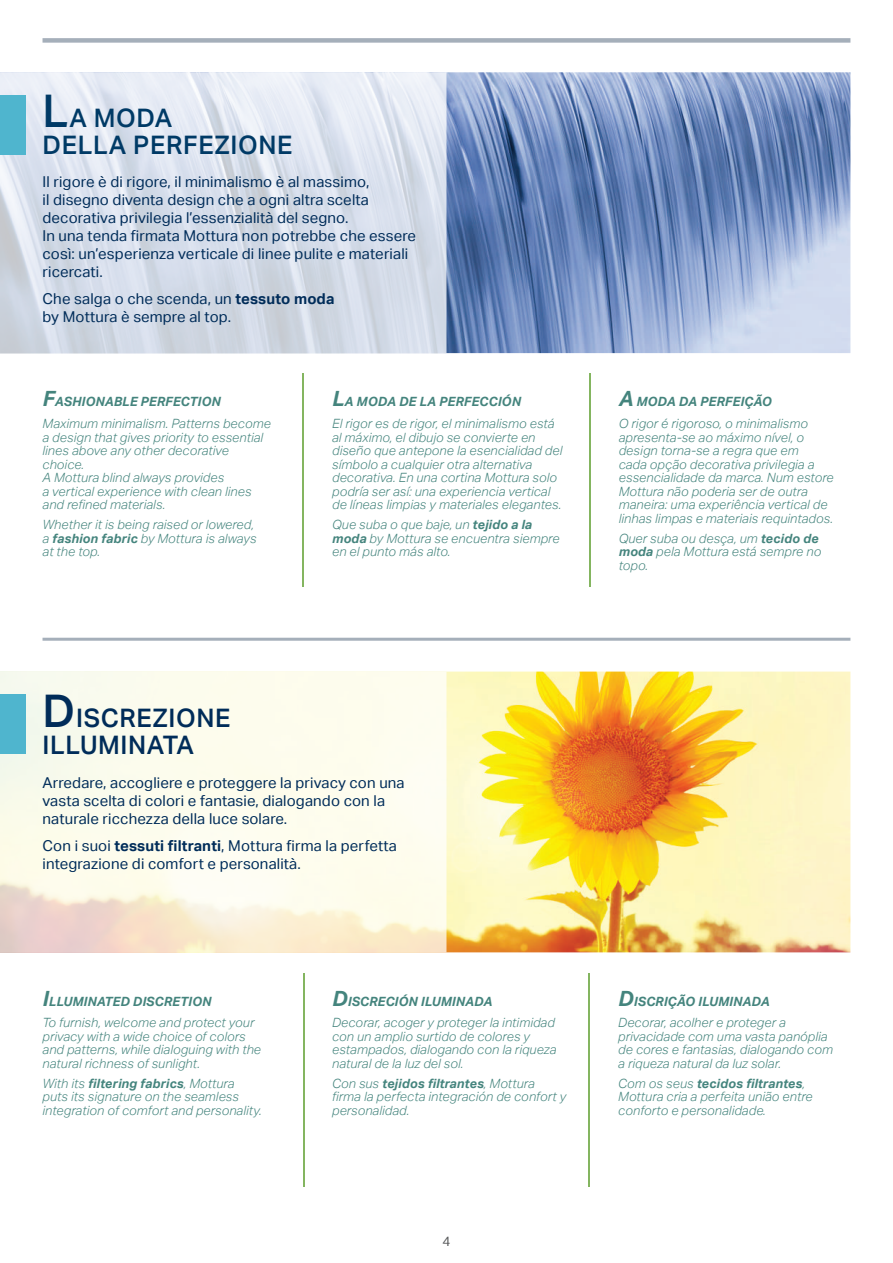
<style>
.page{position:relative;width:893px;height:1263px;background:#fff}
.page>*{position:absolute;margin:0;border:0;box-sizing:border-box;transform-origin:0 0}
.t1{font:500 25.5px/27px "Aktiv Grotesk";letter-spacing:.025em;color:#002c59}
.t2{font:500 25.5px/27px "Aktiv Grotesk";letter-spacing:.025em;color:#003a66}
.t3{font:15px/18px "Aktiv Grotesk";letter-spacing:.01em;color:#002c59}
.t4{font:13.5px "Aktiv Grotesk";color:#57585a}
.t5{font:italic 300 12.75px/13.5px "Aktiv Grotesk";letter-spacing:.01em;color:#44847d}
.t6{font:italic 700 12.75px "Aktiv Grotesk";letter-spacing:.01em;color:#44847d}
.s1{font-size:45px}
.s2{font-weight:700}
.s3{font-size:21px}
</style>
<div class="page">
<img style="left:446px;top:72px;width:404px;height:281px">
<svg style="left:0;top:72px;width:446px;height:281px;background:#d9dfea"></svg>
<img style="left:446px;top:671px;width:404px;height:281px">
<svg style="left:0;top:671px;width:446px;height:281px;fill:#fdfced"></svg>
<div style="left:0;top:95px;width:26px;height:59px;background:#4fb5ce"></div>
<hr style="left:303px;top:373px;width:1px;height:214px;background:#84b560">
<hr style="left:589px;top:373px;width:1px;height:214px;background:#84b560">
<div style="left:0;top:694px;width:26px;height:60px;background:#4fb5ce"></div>
<hr style="left:303px;top:973px;width:1px;height:213px;background:#84b560">
<hr style="left:589px;top:973px;width:1px;height:213px;background:#84b560">
<div style="left:43px;top:38px;width:807px;height:5px;background:#a5afba"></div>
<hr style="left:43px;top:638px;width:807px;height:3px;background:#a5afba">
<h1 class="t2" style="left:43px;top:105px;width:251px"><span class="s1">L</span>A MODA<br>DELLA PERFEZIONE</h1>
<p class="t3" style="left:43px;top:173px;width:375px">Il rigore è di rigore, il minimalismo è al massimo,<br>il disegno diventa design che a ogni altra scelta decorativa privilegia l’essenzialità del segno.<br>In una tenda firmata Mottura non potrebbe che essere così: un’esperienza verticale di linee pulite e materiali ricercati.</p>
<p class="t3" style="left:43px;top:290px;width:293px">Che salga o che scenda, un <span class="s2">tessuto moda </span>by Mottura è sempre al top.</p>
<p class="t6" style="left:43px;top:395px;width:180px"><span class="s3">F</span>ASHIONABLE PERFECTION</p>
<p class="t6" style="left:332px;top:395px;width:190px"><span class="s3">L</span>A MODA DE LA PERFECCIÓN</p>
<p class="t6" style="left:619px;top:395px;width:155px"><span class="s3">A</span> MODA DA PERFEIÇÃO</p>
<p class="t5" style="left:43px;top:417px;width:230px">Maximum minimalism. Patterns become a design that gives priority to essential lines above any other decorative choice.<br>A Mottura blind always provides<br>a vertical experience with clean lines and refined materials.</p>
<p class="t5" style="left:43px;top:518px;width:216px">Whether it is being raised or lowered, a <span class="s2">fashion fabric</span> by Mottura is always at the top.</p>
<p class="t5" style="left:332px;top:417px;width:232px">El rigor es de rigor, el minimalismo está al máximo, el dibujo se convierte en diseño que antepone la esencialidad del símbolo a cualquier otra alternativa decorativa. En una cortina Mottura solo podría ser así: una experiencia vertical de líneas limpias y materiales elegantes.</p>
<p class="t5" style="left:332px;top:518px;width:229px">Que suba o que baje, un <span class="s2">tejido a la moda</span> by Mottura se encuentra siempre en el punto más alto.</p>
<h1 class="t1" style="left:43px;top:704px;width:189px"><span class="s1">D</span>ISCREZIONE<br>ILLUMINATA</h1>
<p class="t3" style="left:43px;top:774px;width:364px">Arredare, accogliere e proteggere la privacy con una vasta scelta di colori e fantasie, dialogando con la naturale ricchezza della luce solare.</p>
<p class="t3" style="left:43px;top:836px;width:356px">Con i suoi <span class="s2">tessuti filtranti</span>, Mottura firma la perfetta integrazione di comfort e personalità.</p>
<p class="t5" style="left:619px;top:417px;width:216px">O rigor é rigoroso, o minimalismo apresenta-se ao máximo nível, o design torna-se a regra que em<br>cada opção decorativa privilegia a essencialidade da marca. Num estore Mottura não poderia ser de outra maneira: uma experiência vertical de linhas limpas e materiais requintados.</p>
<p class="t5" style="left:619px;top:531px;width:204px">Quer suba ou desça, um <span class="s2">tecido de moda</span> pela Mottura está sempre no topo.</p>
<p class="t6" style="left:43px;top:994px;width:170px"><span class="s3">I</span>LLUMINATED DISCRETION</p>
<p class="t6" style="left:332px;top:994px;width:162px"><span class="s3">D</span>ISCRECIÓN ILUMINADA</p>
<p class="t6" style="left:618px;top:994px;width:153px"><span class="s3">D</span>ISCRIÇÃO ILUMINADA</p>
<p class="t5" style="left:43px;top:1016px;width:220px">To furnish, welcome and protect your privacy with a wide choice of colors and patterns, while dialoguing with the natural richness of sunlight.</p>
<p class="t5" style="left:43px;top:1077px;width:220px">With its <span class="s2">filtering fabrics</span>, Mottura puts its signature on the seamless integration of comfort and personality.</p>
<p class="t5" style="left:332px;top:1016px;width:226px">Decorar, acoger y proteger la intimidad con un amplio surtido de colores y estampados, dialogando con la riqueza natural de la luz del sol.</p>
<p class="t5" style="left:332px;top:1077px;width:236px">Con sus <span class="s2">tejidos filtrantes</span>, Mottura firma la perfecta integración de confort y personalidad.</p>
<p class="t4" style="left:442px;top:1234px;width:9px">4</p>
<p class="t5" style="left:618px;top:1016px;width:216px">Decorar, acolher e proteger a privacidade com uma vasta panóplia de cores e fantasias, dialogando com a riqueza natural da luz solar.</p>
<p class="t5" style="left:618px;top:1077px;width:196px">Com os seus <span class="s2">tecidos filtrantes</span>,<br>Mottura cria a perfeita união entre conforto e personalidade.</p>
</div>
